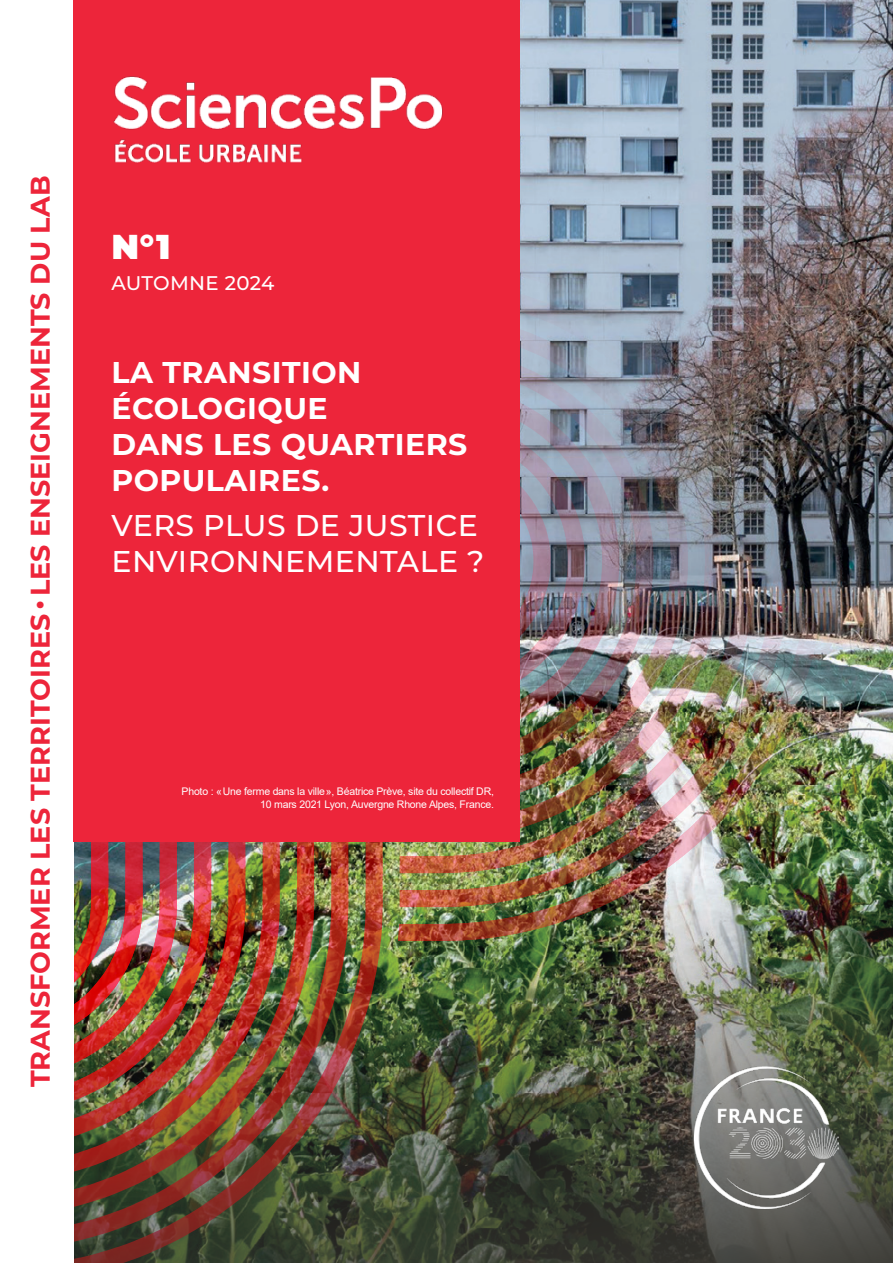
<style>
.page{position:relative;width:893px;height:1263px;background:#fff}
.page>*{position:absolute;margin:0;border:0;box-sizing:border-box;transform-origin:0 0}
.t1{font:900 34.5px "Montserrat";color:#fff}
.t2{font:700 30px/36px "Montserrat";letter-spacing:.015em;color:#fff}
.t3{font:500 30px/36px "Montserrat";letter-spacing:.015em;color:#fff}
.t4{font:700 27px "Montserrat";color:#ed253a}
.t5{font:500 19.8px "Montserrat";letter-spacing:.01em;color:#fff}
.t6{font:10.5px/12.6px "Arial";letter-spacing:-.02em;color:#fff;text-align:right}
</style>
<div class="page">
<img style="left:520px;top:0;width:373px;height:742px">
<img style="left:74px;top:742px;width:819px;height:521px">
<div style="left:74px;top:0;width:446px;height:842px;background:#ed253a"></div>
<img style="left:694px;top:1067px;width:145px;height:142px">
<img style="left:113px;top:76px;width:330px;height:87px">
<h3 class="t4" style="left:21px;top:1087px;width:913px;rotate:-90deg">TRANSFORMER LES TERRITOIRES • LES ENSEIGNEMENTS DU LAB</h3>
<h1 class="t1" style="left:111px;top:221px;width:61px">N°1</h1>
<h3 class="t5" style="left:111px;top:270px;width:164px">AUTOMNE 2024</h3>
<h2 class="t2" style="left:111px;top:353px;width:357px">LA TRANSITION<br>ÉCOLOGIQUE<br>DANS LES QUARTIERS<br>POPULAIRES.</h2>
<h2 class="t3" style="left:111px;top:506px;width:374px">VERS PLUS DE JUSTICE<br>ENVIRONNEMENTALE ?</h2>
<p class="t6" style="left:182px;top:785px;width:314px">Photo : «Une ferme dans la ville», Béatrice Prève, site du collectif DR,<br>10 mars 2021 Lyon, Auvergne Rhone Alpes, France.</p>
</div>
